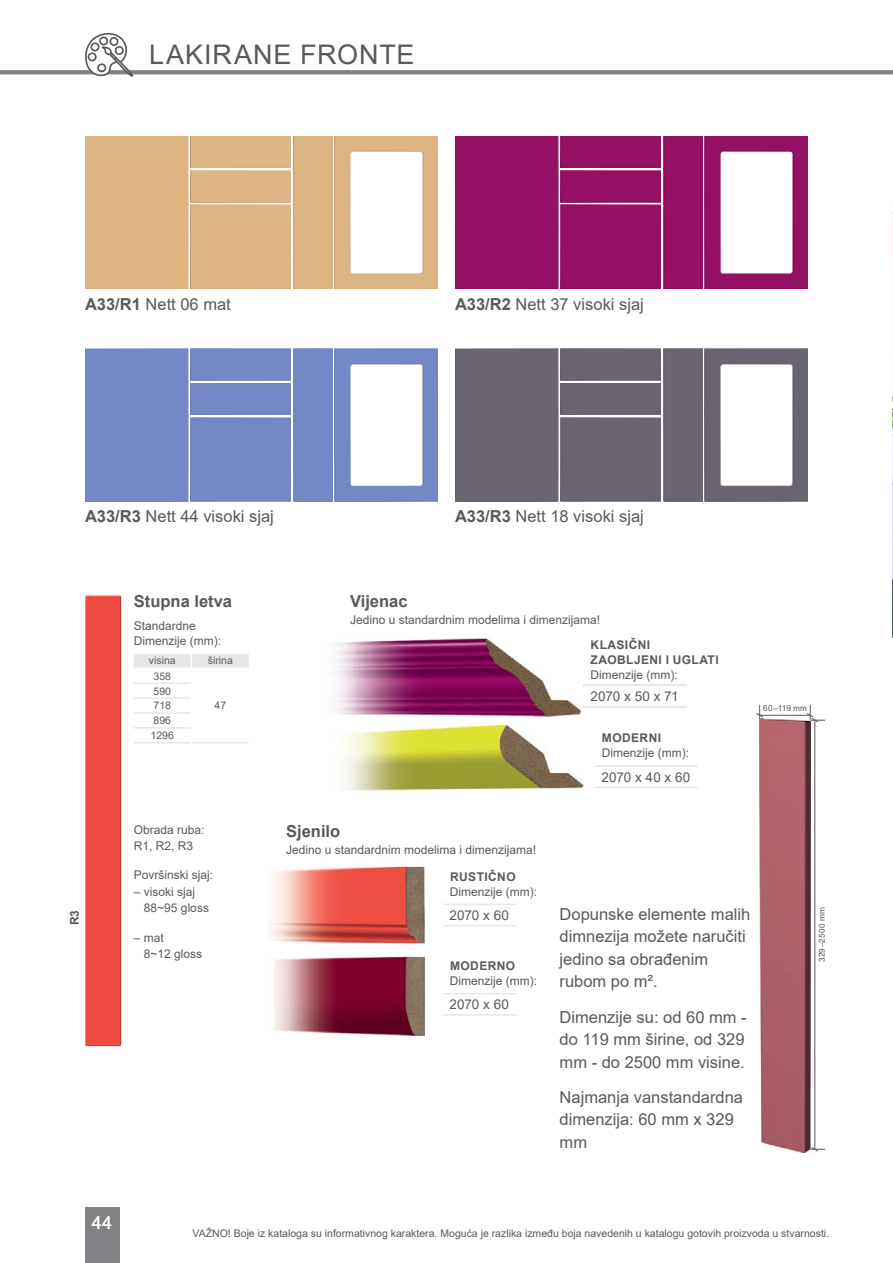
<style>
.page{position:relative;width:893px;height:1263px;background:#fff}
.page>*{position:absolute;margin:0;border:0;box-sizing:border-box;transform-origin:0 0}
.t1{font:27px "Arial";letter-spacing:.035em;color:#58595b}
.t2{font:18px "Arial";color:#fff}
.t3{font:16.5px/22.5px "Arial";color:#58595b}
.t4{font:700 16.5px "Arial";color:#58595b}
.t5{font:13.5px "Arial";color:#58595b}
.t6{font:12px/16.5px "Arial";color:#58595b}
.t7{font:700 12px/15px "Arial";letter-spacing:.035em;color:#58595b}
.t8{font:10.5px/14.9px "Arial";color:#58595b}
.t9{font:8.25px "Arial";letter-spacing:.02em;color:#58595b}
.s1{font-weight:700}
</style>
<div class="page">
<div style="left:85px;top:1208px;width:34px;height:55px;background:#808285"></div>
<svg style="left:0;top:70px;width:892px;height:4px;background:#858789"></svg>
<img style="left:759px;top:719px;width:51px;height:433px">
<hr style="left:815px;top:720px;width:1px;height:429px;background:#58595b">
<hr style="left:760px;top:715px;width:50px;height:1px;background:#58595b">
<svg style="left:810px;top:1147px;width:15px;height:5px"></svg>
<svg style="left:806px;top:705px;width:19px;height:17px"></svg>
<svg style="left:756px;top:705px;width:7px;height:14px"></svg>
<div style="left:85px;top:595px;width:36px;height:451px;background:#f04c42;border-radius:2px"></div>
<hr style="left:584px;top:685px;width:103px;height:1px;background:#e6e7e8">
<hr style="left:584px;top:706px;width:103px;height:1px;background:#e6e7e8">
<img style="left:335px;top:638px;width:250px;height:79px">
<hr style="left:443px;top:904px;width:74px;height:1px;background:#e6e7e8">
<hr style="left:443px;top:925px;width:74px;height:1px;background:#e6e7e8">
<img style="left:269px;top:865px;width:157px;height:79px">
<hr style="left:595px;top:765px;width:103px;height:2px;background:#e6e7e8">
<hr style="left:595px;top:787px;width:103px;height:1px;background:#e6e7e8">
<img style="left:343px;top:723px;width:241px;height:68px">
<hr style="left:443px;top:993px;width:74px;height:1px;background:#e6e7e8">
<hr style="left:443px;top:1014px;width:74px;height:2px;background:#e6e7e8">
<img style="left:274px;top:954px;width:152px;height:83px">
<svg style="left:134px;top:654px;width:115px;height:90px"></svg>
<img style="left:335px;top:136px;width:103px;height:153px">
<img style="left:335px;top:349px;width:103px;height:153px">
<div style="left:455px;top:136px;width:103px;height:153px;background:#951166"></div>
<div style="left:561px;top:205px;width:100px;height:84px;background:#951166"></div>
<div style="left:664px;top:136px;width:38px;height:153px;background:#951166"></div>
<img style="left:705px;top:136px;width:103px;height:153px">
<div style="left:561px;top:170px;width:100px;height:32px;background:#951166"></div>
<div style="left:561px;top:136px;width:100px;height:32px;background:#951166"></div>
<div style="left:455px;top:349px;width:103px;height:153px;background:#6b6471"></div>
<div style="left:561px;top:417px;width:100px;height:85px;background:#6b6471"></div>
<div style="left:664px;top:349px;width:38px;height:153px;background:#6b6471"></div>
<img style="left:705px;top:349px;width:103px;height:153px">
<div style="left:561px;top:383px;width:100px;height:32px;background:#6b6471"></div>
<div style="left:561px;top:349px;width:100px;height:31px;background:#6b6471"></div>
<svg style="left:84px;top:32px;width:50px;height:45px"></svg>
<img style="left:892px;top:212px;width:1px;height:426px">
<h1 class="t1" style="left:149px;top:39px;width:267px">LAKIRANE FRONTE</h1>
<p class="t3" style="left:85px;top:293px;width:147px"><span class="s1">A33/R1</span> Nett 06 mat</p>
<p class="t3" style="left:455px;top:293px;width:190px"><span class="s1">A33/R2</span> Nett 37 visoki sjaj</p>
<p class="t3" style="left:85px;top:505px;width:190px"><span class="s1">A33/R3</span> Nett 44 visoki sjaj</p>
<p class="t3" style="left:455px;top:505px;width:190px"><span class="s1">A33/R3</span> Nett 18 visoki sjaj</p>
<p class="t7" style="left:67px;top:925px;width:17px;rotate:-90deg">R3</p>
<p class="t4" style="left:134px;top:592px;width:100px">Stupna letva</p>
<p class="t6" style="left:134px;top:618px;width:89px;line-height:15px">Standardne<br>Dimenzije (mm):</p>
<p class="t8" style="left:149px;top:653px;width:28px">visina</p>
<p class="t8" style="left:208px;top:653px;width:27px">širina</p>
<p class="t8" style="left:154px;top:668px;width:19px">358</p>
<p class="t8" style="left:215px;top:698px;width:13px">47</p>
<p class="t8" style="left:151px;top:683px;width:25px">590<br>718<br>896<br>1296</p>
<p class="t6" style="left:134px;top:821px;width:72px">Obrada ruba:<br>R1, R2, R3</p>
<p class="t6" style="left:134px;top:867px;width:81px">Površinski sjaj:</p>
<p class="t6" style="left:144px;top:883px;width:67px;text-indent:-10px">– visoki sjaj<br>88~95 gloss</p>
<p class="t6" style="left:144px;top:929px;width:60px;text-indent:-10px">– mat<br>8~12 gloss</p>
<p class="t4" style="left:350px;top:592px;width:59px">Vijenac</p>
<p class="t6" style="left:350px;top:611px;width:252px">Jedino u standardnim modelima i dimenzijama!</p>
<p class="t7" style="left:591px;top:637px;width:130px">KLASIČNI<br>ZAOBLJENI I UGLATI</p>
<p class="t6" style="left:590px;top:666px;width:89px">Dimenzije (mm):</p>
<p class="t5" style="left:591px;top:689px;width:90px">2070 x 50 x 71</p>
<p class="t7" style="left:602px;top:731px;width:61px">MODERNI</p>
<p class="t6" style="left:602px;top:745px;width:89px">Dimenzije (mm):</p>
<p class="t5" style="left:601px;top:769px;width:90px">2070 x 40 x 60</p>
<p class="t9" style="left:763px;top:704px;width:45px">60–119 mm</p>
<p class="t4" style="left:286px;top:822px;width:56px">Sjenilo</p>
<p class="t6" style="left:286px;top:841px;width:252px">Jedino u standardnim modelima i dimenzijama!</p>
<p class="t7" style="left:450px;top:869px;width:67px">RUSTIČNO</p>
<p class="t6" style="left:450px;top:883px;width:89px">Dimenzije (mm):</p>
<p class="t5" style="left:450px;top:908px;width:61px">2070 x 60</p>
<p class="t7" style="left:450px;top:958px;width:67px">MODERNO</p>
<p class="t6" style="left:450px;top:972px;width:89px">Dimenzije (mm):</p>
<p class="t5" style="left:450px;top:997px;width:61px">2070 x 60</p>
<p class="t3" style="left:560px;top:903px;width:192px">Dopunske elemente malih dimnezija možete naručiti jedino sa obrađenim rubom po m².</p>
<p class="t3" style="left:560px;top:1006px;width:189px">Dimenzije su: od 60 mm - do 119 mm širine, od 329 mm - do 2500 mm visine.</p>
<p class="t3" style="left:560px;top:1086px;width:185px">Najmanja vanstandardna dimenzija: 60 mm x 329 mm</p>
<p class="t9" style="left:817px;top:962px;width:56px;rotate:-90deg">329–2500 mm</p>
<p class="t2" style="left:92px;top:1213px;width:22px">44</p>
<p class="t8" style="left:193px;top:1226px;width:638px">VAŽNO! Boje iz kataloga su informativnog karaktera. Moguća je razlika između boja navedenih u katalogu gotovih proizvoda u stvarnosti.</p>
</div>
